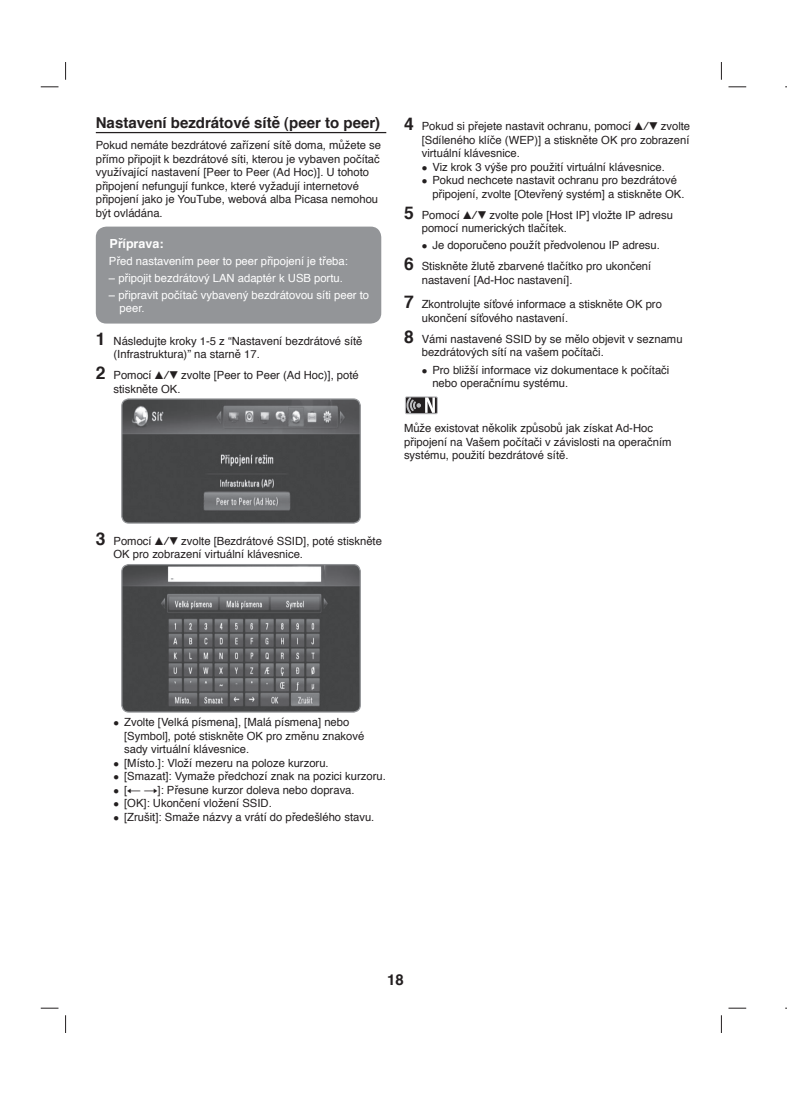
<style>
.page{position:relative;width:787px;height:1095px;background:#fff}
.page>*{position:absolute;margin:0;border:0;box-sizing:border-box;transform-origin:0 0}
.t1{font:700 15px "Helvetica";color:#231f20}
.t2{font:700 12.5px "Helvetica";color:#fff}
.t3{font:11.25px/13.5px "Helvetica";color:#231f20}
.t4{font:11.25px/13.5px "Helvetica";color:#fff}
.s1{font-weight:700;font-size:17.5px}
.s2{font-family:"Sony PS Common"}
.s3{font-family:"Sony PS Arrow"}
</style>
<div class="page">
<svg style="left:65px;top:62px;width:1px;height:18px"></svg>
<svg style="left:721px;top:62px;width:1px;height:18px"></svg>
<svg style="left:65px;top:1015px;width:1px;height:18px"></svg>
<svg style="left:721px;top:1015px;width:1px;height:18px"></svg>
<svg style="left:41px;top:87px;width:17px;height:1px"></svg>
<svg style="left:728px;top:87px;width:18px;height:1px"></svg>
<svg style="left:41px;top:1008px;width:17px;height:1px"></svg>
<svg style="left:728px;top:1008px;width:18px;height:1px"></svg>
<hr style="left:96px;top:132px;width:290px;height:1px;background:#231f20">
<div style="left:96px;top:227px;width:285px;height:97px;background:#939598;border-radius:11px"></div>
<img style="left:122px;top:399px;width:238px;height:124px;border-radius:7px">
<div style="left:121px;top:398px;width:240px;height:126px;border:1px solid #939598;border-radius:7px"></div>
<img style="left:122px;top:565px;width:238px;height:147px;border-radius:7px">
<div style="left:121px;top:564px;width:240px;height:149px;border:1px solid #939598;border-radius:7px"></div>
<div style="left:405px;top:397px;width:32px;height:17px;border:1px solid #bcbdc0"></div>
<svg style="left:407px;top:397px;width:28px;height:16px"></svg>
<h1 class="t1" style="left:96px;top:113px;width:286px">Nastavení bezdrátové sítě (peer to peer)</h1>
<p class="t3" style="left:96px;top:139px;width:287px">Pokud nemáte bezdrátové zařízení sítě doma, můžete se přímo připojit k bezdrátové síti, kterou je vybaven počítač využívající nastavení [Peer to Peer (Ad Hoc)]. U tohoto připojení nefungují funkce, které vyžadují internetové připojení jako je YouTube, webová alba Picasa nemohou být ovládána.</p>
<p class="t2" style="left:109px;top:235px;width:56px">Příprava:</p>
<p class="t4" style="left:109px;top:255px;width:240px">Před nastavením peer to peer připojení je třeba:</p>
<p class="t4" style="left:109px;top:272px;width:235px">– připojit bezdrátový LAN adaptér k USB portu.</p>
<p class="t4" style="left:120px;top:289px;width:251px;text-indent:-11px">– připravit počítač vybavený bezdrátovou síti peer to peer.</p>
<p class="t3" style="left:113px;top:335px;width:250px;text-indent:-18px"><span class="s1">1</span> Následujte kroky 1-5 z “Nastavení bezdrátové sítě (Infrastruktura)” na starně 17.</p>
<p class="t3" style="left:113px;top:369px;width:247px;text-indent:-18px"><span class="s1">2</span> Pomocí <span class="s2">V/V</span> zvolte [Peer to Peer (Ad Hoc)], poté stiskněte OK.</p>
<p class="t3" style="left:422px;top:120px;width:270px;text-align:justify;text-indent:-18px"><span class="s1">4</span> Pokud si přejete nastavit ochranu, pomocí <span class="s2">V/V</span> zvolte [Sdíleného klíče (WEP)] a stiskněte OK pro zobrazení virtuální klávesnice.</p>
<p class="t3" style="left:422px;top:161px;width:245px">● Viz krok 3 výše pro použití virtuální klávesnice.</p>
<p class="t3" style="left:432px;top:174px;width:253px;text-indent:-11px">● Pokud nechcete nastavit ochranu pro bezdrátové připojení, zvolte [Otevřený systém] a stiskněte OK.</p>
<p class="t3" style="left:422px;top:209px;width:253px;text-indent:-18px"><span class="s1">5</span> Pomocí <span class="s2">V/V</span> zvolte pole [Host IP] vložte IP adresu pomocí numerických tlačítek.</p>
<p class="t3" style="left:404px;top:236px;width:257px;line-height:21px;text-indent:18px">● Je doporučeno použít předvolenou IP adresu.<br><span class="s1">6</span> Stiskněte žlutě zbarvené tlačítko pro ukončení</p>
<p class="t3" style="left:404px;top:268px;width:259px;line-height:24.5px;text-indent:18px">nastavení [Ad-Hoc nastavení].<br><span class="s1">7</span> Zkontrolujte síťové informace a stiskněte OK pro</p>
<p class="t3" style="left:404px;top:308px;width:280px;line-height:21px;text-indent:18px">ukončení síťového nastavení.<br><span class="s1">8</span> Vámi nastavené SSID by se mělo objevit v seznamu</p>
<p class="t3" style="left:422px;top:346px;width:183px">bezdrátových sítí na vašem počítači.</p>
<p class="t3" style="left:432px;top:363px;width:238px;text-indent:-11px">● Pro bližší informace viz dokumentace k počítači nebo operačnímu systému.</p>
<p class="t3" style="left:404px;top:422px;width:269px">Může existovat několik způsobů jak získat Ad-Hoc připojení na Vašem počítači v závislosti na operačním systému, použití bezdrátové sítě.</p>
<p class="t3" style="left:113px;top:535px;width:270px;text-indent:-18px"><span class="s1">3</span> Pomocí <span class="s2">V/V</span> zvolte [Bezdrátové SSID], poté stiskněte<br>OK pro zobrazení virtuální klávesnice.</p>
<p class="t3" style="left:124px;top:716px;width:242px;text-indent:-11px">● Zvolte [Velká písmena], [Malá písmena] nebo [Symbol], poté stiskněte OK pro změnu znakové sady virtuální klávesnice.</p>
<p class="t3" style="left:113px;top:757px;width:217px">● [Místo.]: Vloží mezeru na poloze kurzoru.</p>
<p class="t3" style="left:113px;top:770px;width:274px">● [Smazat]: Vymaže předchozí znak na pozici kurzoru.</p>
<p class="t3" style="left:113px;top:784px;width:243px">● [<span class="s3">T t</span>]: Přesune kurzor doleva nebo doprava.</p>
<p class="t3" style="left:113px;top:797px;width:160px">● [OK]: Ukončení vložení SSID.</p>
<p class="t3" style="left:113px;top:811px;width:262px">● [Zrušit]: Smaže názvy a vrátí do předešlého stavu.</p>
<h1 class="t1" style="left:387px;top:969px;width:18px">18</h1>
</div>
